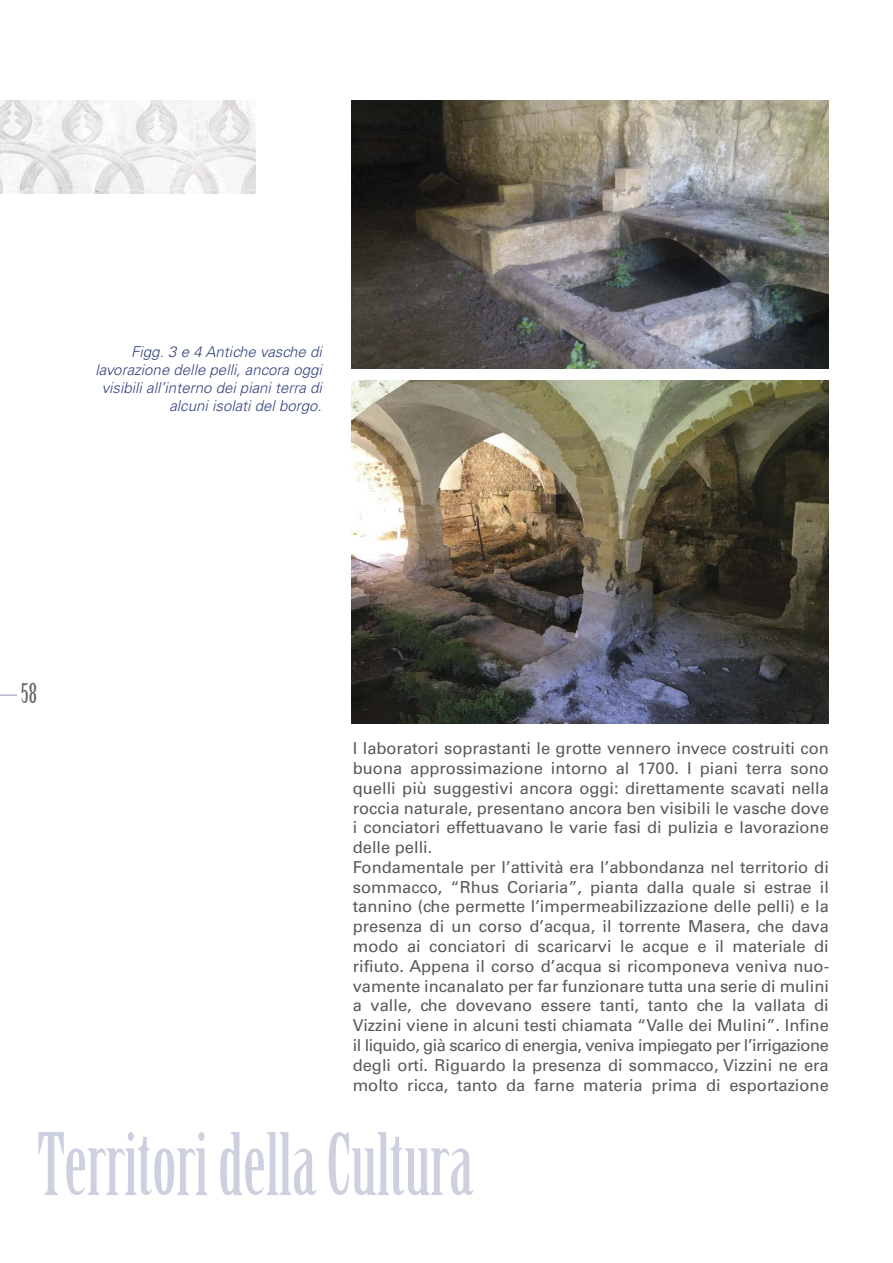
<style>
.page{position:relative;width:893px;height:1263px;background:#fff}
.page>*{position:absolute;margin:0;border:0;box-sizing:border-box;transform-origin:0 0}
.t1{font:84px "Birch Std";color:#cdd0df}
.t2{font:27px "Birch Std";color:#686767}
.t3{font:16.5px/19.8px "Univers";color:#57595b}
.t4{font:italic 300 15px/18px "Univers";color:#354481;text-align:right}
</style>
<div class="page">
<svg style="left:0;top:694px;width:17px;height:2px"></svg>
<img style="left:0;top:100px;width:255px;height:94px">
<img style="left:352px;top:100px;width:477px;height:268px">
<img style="left:352px;top:381px;width:477px;height:342px">
<p class="t4" style="left:95px;top:344px;width:228px">Figg. 3 e 4 Antiche vasche di lavorazione delle pelli, ancora oggi visibili all’interno dei piani terra di alcuni isolati del borgo.</p>
<h2 class="t2" style="left:21px;top:681px;width:17px">58</h2>
<p class="t3" style="left:353px;top:740px;width:478px">I laboratori soprastanti le grotte vennero invece costruiti con buona approssimazione intorno al 1700. I piani terra sono quelli più suggestivi ancora oggi: direttamente scavati nella roccia naturale, presentano ancora ben visibili le vasche dove i conciatori effettuavano le varie fasi di pulizia e lavorazione delle pelli.<br>Fondamentale per l’attività era l’abbondanza nel territorio di sommacco, “Rhus Coriaria”, pianta dalla quale si estrae il tannino (che permette l’impermeabilizzazione delle pelli) e la presenza di un corso d’acqua, il torrente Masera, che dava modo ai conciatori di scaricarvi le acque e il materiale di rifiuto. Appena il corso d’acqua si ricomponeva veniva nuo&shy;vamente incanalato per far funzionare tutta una serie di mulini a valle, che dovevano essere tanti, tanto che la vallata di Vizzini viene in alcuni testi chiamata “Valle dei Mulini”. Infine il liquido, già scarico di energia, veniva impiegato per l’irrigazione degli orti. Riguardo la presenza di sommacco, Vizzini ne era molto ricca, tanto da farne materia prima di esportazione</p>
<h1 class="t1" style="left:37px;top:1129px;width:438px">Territori della Cultura</h1>
</div>
